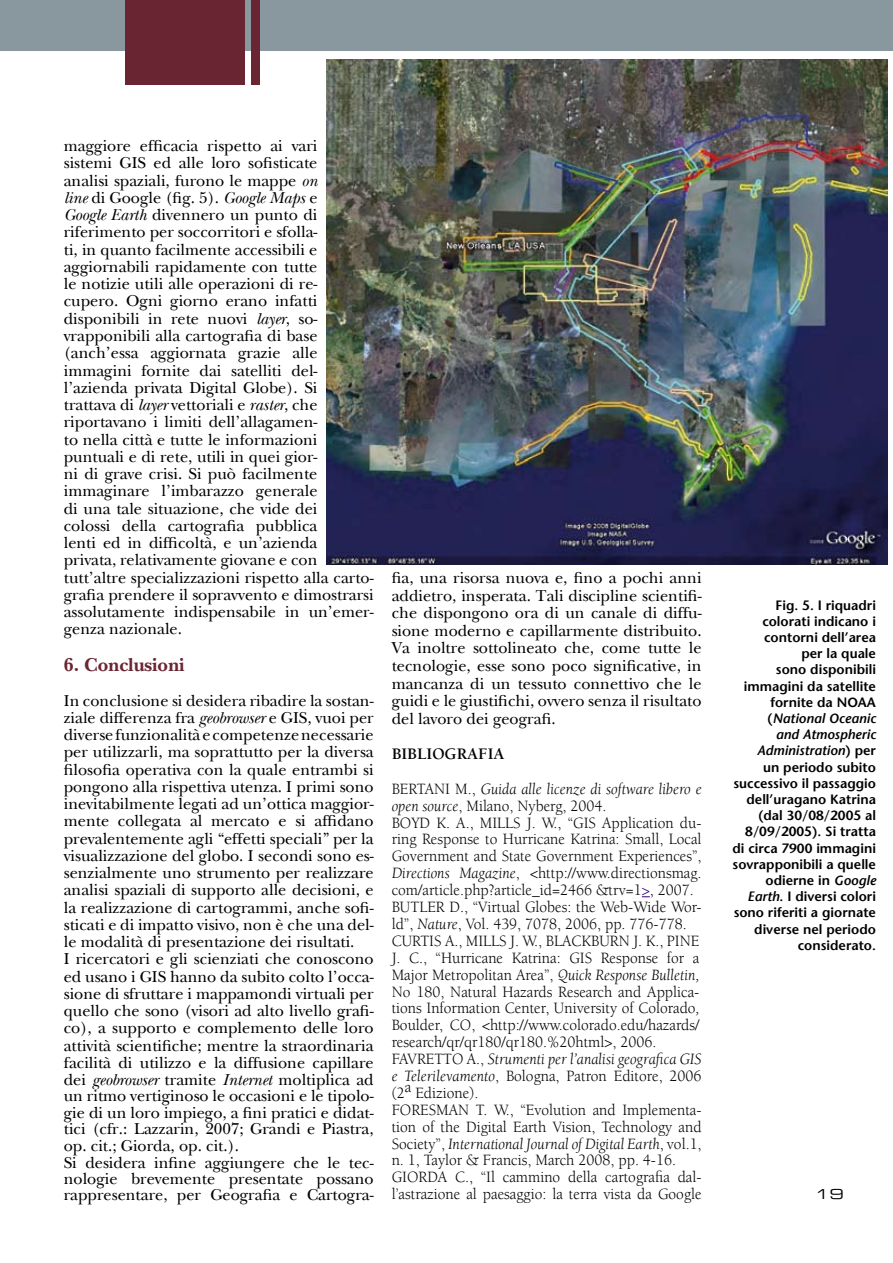
<style>
.page{position:relative;width:893px;height:1263px;background:#fff}
.page>*{position:absolute;margin:0;border:0;box-sizing:border-box;transform-origin:0 0}
.t1{font:700 19.5px "New Baskerville";color:#6a2532}
.t2{font:16.5px/17.1px "New Baskerville";color:#000}
.t3{font:700 16.5px "Berkeley";color:#000}
.t4{font:16.2px/17px "Berkeley";color:#000;scale:.95 1}
.t5{font:600 13.5px/16.2px "Stone Sans";color:#000;text-align:right}
.t6{font:13.5px "Eurostile Extended Two";color:#000;scale:1.11 1}
.s1{font-style:italic}
.s2{color:#35007e}
</style>
<div class="page">
<div style="left:0;top:0;width:893px;height:51px;background:#89979f"></div>
<div style="left:126px;top:0;width:119px;height:85px;background:#6a2532"></div>
<div style="left:252px;top:0;width:8px;height:85px;background:#6a2532"></div>
<img style="left:326px;top:60px;width:561px;height:504px">
<p class="t2" style="left:64px;top:137px;width:311px">maggiore efficacia rispetto ai vari<br>sistemi GIS ed alle loro sofisticate<br>analisi spaziali, furono le mappe <span class="s1">on<br>line</span> di Google (fig. 5). <span class="s1">Google Maps</span> e<br><span class="s1">Google Earth</span> divennero un punto di riferimento per soccorritori e sfolla-<br>ti, in quanto facilmente accessibili e aggiornabili rapidamente con tutte<br>le notizie utili alle operazioni di re&shy;cupero. Ogni giorno erano infatti disponibili in rete nuovi <span class="s1">layer</span>, so&shy;vrapponibili alla cartografia di base (anch’essa aggiornata grazie alle immagini fornite dai satelliti del&shy;l’azienda privata Digital Globe). Si trattava di <span class="s1">layer</span> vettoriali e <span class="s1">raster</span>, che riportavano i limiti dell’allagamen-<br>to nella città e tutte le informazioni puntuali e di rete, utili in quei gior-<br>ni di grave crisi. Si può facilmente immaginare l’imbarazzo generale<br>di una tale situazione, che vide dei<br>colossi della cartografia pubblica<br>lenti ed in difficoltà, e un’azienda privata, relativamente giovane e con tutt’altre specializzazioni rispetto alla carto&shy;grafia prendere il sopravvento e dimostrarsi assolutamente indispensabile in un’emer&shy;genza nazionale.</p>
<p class="t1" style="left:64px;top:653px;width:122px">6. Conclusioni</p>
<p class="t2" style="left:64px;top:691px;width:311px">In conclusione si desidera ribadire la sostan&shy;ziale differenza fra <span class="s1">geobrowser</span> e GIS, vuoi per diverse funzionalità e competenze necessarie per utilizzarli, ma soprattutto per la diversa filosofia operativa con la quale entrambi si pongono alla rispettiva utenza. I primi sono inevitabilmente legati ad un’ottica maggior&shy;mente collegata al mercato e si affidano prevalentemente agli “effetti speciali” per la visualizzazione del globo. I secondi sono es&shy;senzialmente uno strumento per realizzare analisi spaziali di supporto alle decisioni, e la realizzazione di cartogrammi, anche sofi&shy;sticati e di impatto visivo, non è che una del&shy;le modalità di presentazione dei risultati.<br>I ricercatori e gli scienziati che conoscono ed usano i GIS hanno da subito colto l’occa&shy;sione di sfruttare i mappamondi virtuali per quello che sono (visori ad alto livello grafi&shy;co), a supporto e complemento delle loro attività scientifiche; mentre la straordinaria facilità di utilizzo e la diffusione capillare dei <span class="s1">geobrowser</span> tramite <span class="s1">Internet</span> moltiplica ad un ritmo vertiginoso le occasioni e le tipolo&shy;gie di un loro impiego, a fini pratici e didat&shy;tici (cfr.: Lazzarin, 2007; Grandi e Piastra, op. cit.; Giorda, op. cit.).<br>Si desidera infine aggiungere che le tec&shy;nologie brevemente presentate possano rappresentare, per Geografia e Cartogra-</p>
<p class="t2" style="left:392px;top:568px;width:311px;line-height:17.7px;text-align:justify">fia, una risorsa nuova e, fino a pochi anni addietro, insperata. Tali discipline scientifi&shy;che dispongono ora di un canale di diffu&shy;sione moderno e capillarmente distribuito.<br>Va inoltre sottolineato che, come tutte le tecnologie, esse sono poco significative, in mancanza di un tessuto connettivo che le guidi e le giustifichi, ovvero senza il risultato del lavoro dei geografi.</p>
<p class="t3" style="left:392px;top:745px;width:114px">BIBLIOGRAFIA</p>
<p class="t4" style="left:392px;top:780px;width:328px">BERTANI M., <span class="s1">Guida alle licenze di software libero e open source</span>, Milano, Nyberg, 2004.<br>BOYD K. A., MILLS J. W., “GIS Application du&shy;ring Response to Hurricane Katrina: Small, Local Government and State Government Experiences”, <span class="s1">Directions Magazine</span>, &lt;http://www.directionsmag. com/article.php?article_id=2466 &amp;trv=1<span class="s2">&gt;</span>, 2007.<br>BUTLER D., “Virtual Globes: the Web-Wide Wor&shy;ld”, <span class="s1">Nature</span>, Vol. 439, 7078, 2006, pp. 776-778.<br>CURTIS A., MILLS J. W., BLACKBURN J. K., PINE J. C., “Hurricane Katrina: GIS Response for a Major Metropolitan Area”, <span class="s1">Quick Response Bulletin, </span>No 180, Natural Hazards Research and Applica&shy;tions Information Center, University of Colorado<span class="s1">, </span>Boulder, CO, &lt;http://www.colorado.edu/hazards/ research/qr/qr180/qr180.%20html&gt;, 2006.<br>FAVRETTO A., <span class="s1">Strumenti per l’analisi geografica GIS e Telerilevamento</span>, Bologna, Patron Editore, 2006 (2a Edizione).<br>FORESMAN T. W., “Evolution and Implementa&shy;tion of the Digital Earth Vision, Technology and Society”, <span class="s1">International Journal of Digital Earth</span>, vol.1, n. 1, Taylor &amp; Francis, March 2008, pp. 4-16.<br>GIORDA C., “Il cammino della cartografia dal&shy;l’astrazione al paesaggio: la terra vista da Google</p>
<p class="t5" style="left:732px;top:596px;width:145px">Fig. 5. I riquadri colorati indicano i contorni dell’area<br>per la quale<br>sono disponibili immagini da satellite fornite da NOAA (<span class="s1">National Oceanic<br>and Atmospheric<br>Administration</span>) per<br>un periodo subito successivo il passaggio dell’uragano Katrina (dal 30/08/2005 al<br>8/09/2005). Si tratta di circa 7900 immagini sovrapponibili a quelle odierne in <span class="s1">Google<br>Earth</span>. I diversi colori sono riferiti a giornate diverse nel periodo considerato.</p>
<p class="t6" style="left:815px;top:1185px;width:28px">19</p>
</div>
